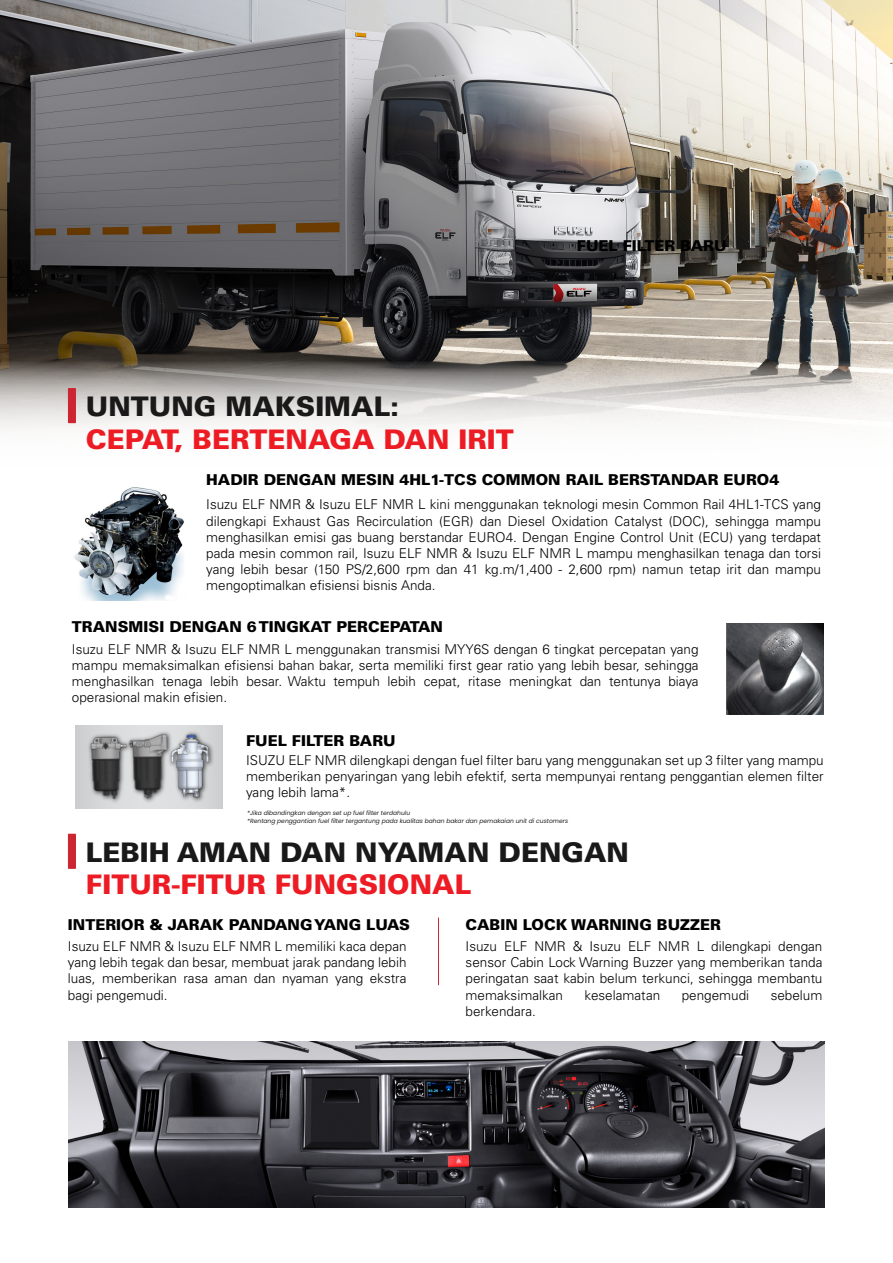
<style>
.page{position:relative;width:893px;height:1263px;background:#fff}
.page>*{position:absolute;margin:0;border:0;box-sizing:border-box;transform-origin:0 0}
.t1{font:900 27px "Univers";color:#ed1c24}
.t2{font:900 27px "Univers";color:#1a1919}
.t3{font:900 15px "Univers";color:#000}
.t4{font:300 13.5px/16.2px "Univers";color:#000;text-align:justify}
.t5{font:italic 6px/7.5px "Poppins";color:#231f20}
</style>
<div class="page">
<img style="left:0;top:0;width:893px;height:350px">
<svg style="left:0;top:350px;width:893px;height:79px"></svg>
<div style="left:68px;top:834px;width:8px;height:35px;background:#cb2631"></div>
<img style="left:69px;top:1041px;width:756px;height:167px">
<hr style="left:438px;top:917px;width:1px;height:68px;background:#cb2631">
<img style="left:68px;top:725px;width:155px;height:109px">
<img style="left:74px;top:487px;width:110px;height:114px">
<div style="left:68px;top:388px;width:8px;height:35px;background:#cb2631"></div>
<img style="left:727px;top:623px;width:97px;height:92px">
<h1 class="t2" style="left:86px;top:389px;width:315px">UNTUNG MAKSIMAL:</h1>
<h1 class="t1" style="left:86px;top:422px;width:430px">CEPAT, BERTENAGA DAN IRIT</h1>
<p class="t3" style="left:577px;top:236px;width:151px">FUEL FILTER BARU</p>
<p class="t3" style="left:206px;top:470px;width:575px">HADIR DENGAN MESIN 4HL1-TCS COMMON RAIL BERSTANDAR EURO4</p>
<p class="t4" style="left:206px;top:496px;width:616px">Isuzu ELF NMR &amp; Isuzu ELF NMR L kini menggunakan teknologi mesin Common Rail 4HL1-TCS yang dilengkapi Exhaust Gas Recirculation (EGR) dan Diesel Oxidation Catalyst (DOC), sehingga mampu menghasilkan emisi gas buang berstandar EURO4. Dengan Engine Control Unit (ECU) yang terdapat pada mesin common rail, Isuzu ELF NMR &amp; Isuzu ELF NMR L mampu menghasilkan tenaga dan torsi yang lebih besar (150 PS/2,600 rpm dan 41 kg.m/1,400 - 2,600 rpm) namun tetap irit dan mampu mengoptimalkan efisiensi bisnis Anda.</p>
<p class="t3" style="left:72px;top:617px;width:373px">TRANSMISI DENGAN 6 TINGKAT PERCEPATAN</p>
<p class="t4" style="left:72px;top:641px;width:628px">Isuzu ELF NMR &amp; Isuzu ELF NMR L menggunakan transmisi MYY6S dengan 6 tingkat percepatan yang mampu memaksimalkan efisiensi bahan bakar, serta memiliki first gear ratio yang lebih besar, sehingga menghasilkan tenaga lebih besar. Waktu tempuh lebih cepat, ritase meningkat dan tentunya biaya operasional makin efisien.</p>
<p class="t3" style="left:246px;top:731px;width:151px">FUEL FILTER BARU</p>
<p class="t4" style="left:246px;top:752px;width:579px">ISUZU ELF NMR dilengkapi dengan fuel filter baru yang menggunakan set up 3 filter yang mampu memberikan penyaringan yang lebih efektif, serta mempunyai rentang penggantian elemen filter yang lebih lama*.</p>
<p class="t5" style="left:247px;top:809px;width:322px">*Jika dibandingkan dengan set up fuel filter terdahulu<br>*Rentang penggantian fuel filter tergantung pada kualitas bahan bakar dan pemakaian unit di customers</p>
<h1 class="t2" style="left:86px;top:835px;width:545px">LEBIH AMAN DAN NYAMAN DENGAN</h1>
<h1 class="t1" style="left:86px;top:868px;width:387px">FITUR-FITUR FUNGSIONAL</h1>
<p class="t3" style="left:68px;top:916px;width:344px">INTERIOR &amp; JARAK PANDANG YANG LUAS</p>
<p class="t4" style="left:68px;top:938px;width:340px">Isuzu ELF NMR &amp; Isuzu ELF NMR L memiliki kaca depan yang lebih tegak dan besar, membuat jarak pandang lebih luas, memberikan rasa aman dan nyaman yang ekstra bagi pengemudi.</p>
<p class="t3" style="left:466px;top:916px;width:257px">CABIN LOCK WARNING BUZZER</p>
<p class="t4" style="left:466px;top:938px;width:358px">Isuzu ELF NMR &amp; Isuzu ELF NMR L dilengkapi dengan sensor Cabin Lock Warning Buzzer yang memberikan tanda peringatan saat kabin belum terkunci, sehingga membantu memaksimalkan</p>
<p class="t4" style="left:585px;top:987px;width:77px">keselamatan</p>
<p class="t4" style="left:682px;top:987px;width:69px">pengemudi</p>
<p class="t4" style="left:771px;top:987px;width:53px">sebelum</p>
<p class="t4" style="left:466px;top:1003px;width:72px">berkendara.</p>
</div>
